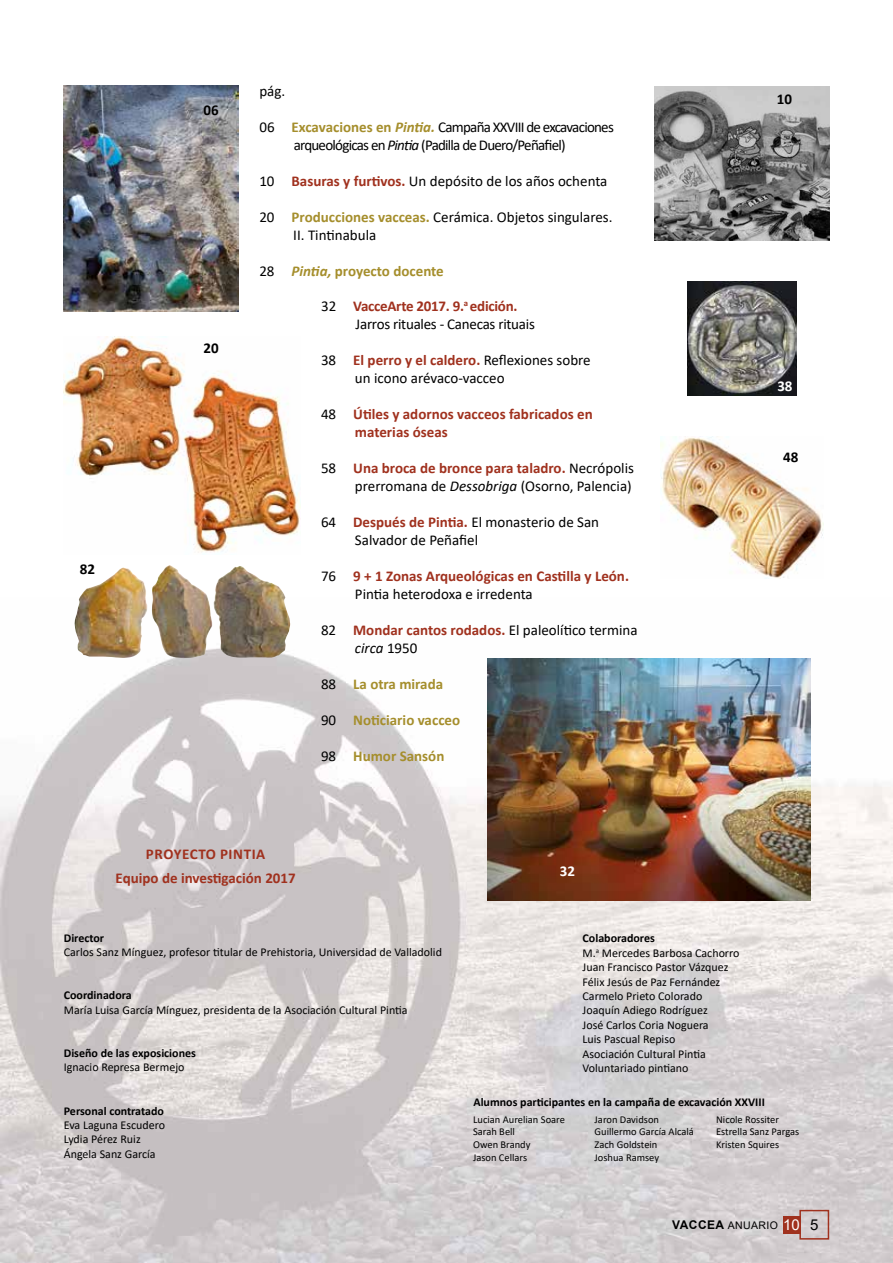
<style>
.page{position:relative;width:893px;height:1263px;background:#fff}
.page>*{position:absolute;margin:0;border:0;box-sizing:border-box;transform-origin:0 0}
.t1{font:15px/18px "Calibri";color:#000}
.t2{font:700 15px/18px "Calibri";color:#a0311e}
.t3{font:15px/18px "Calibri";letter-spacing:-.05em;color:#000}
.t4{font:700 15px "Calibri";color:#a58e2c}
.t5{font:700 15px "Calibri";color:#000}
.t6{font:700 15px "Calibri";color:#fff}
.t7{font:15px "Arial";color:#fff}
.t8{font:12px/14.4px "Calibri";color:#000}
.t9{font:700 12px "Calibri";color:#000}
.t10{font:10.5px/12.6px "Calibri";color:#000}
.t11{font:10.5px "Arial";letter-spacing:.035em;color:#000}
.s1{font-weight:700;color:#a58e2c}
.s2{font-weight:700;font-style:italic;color:#a58e2c}
.s3{font-style:italic}
.s4{font-weight:700;color:#a0311e}
.s5{font-weight:400;color:#000}
.s6{font-weight:700}
.s7{font-weight:700;font-size:12px}
.s8{font-size:15px;color:#fff}
.s9{color:#000}
</style>
<div class="page">
<img style="left:0;top:623px;width:893px;height:640px">
<div style="left:799px;top:1210px;width:30px;height:29px;border:2px solid #a0311e"></div>
<img style="left:64px;top:85px;width:174px;height:226px">
<img style="left:660px;top:436px;width:164px;height:143px">
<img style="left:487px;top:658px;width:323px;height:243px">
<img style="left:687px;top:281px;width:110px;height:114px">
<img style="left:655px;top:86px;width:174px;height:154px">
<div style="left:783px;top:1216px;width:17px;height:17px;background:#a0311e"></div>
<img style="left:64px;top:336px;width:236px;height:217px">
<img style="left:74px;top:565px;width:216px;height:94px">
<p class="t5" style="left:80px;top:558px;width:17px">82</p>
<p class="t5" style="left:204px;top:100px;width:17px">06</p>
<p class="t5" style="left:204px;top:337px;width:17px">20</p>
<p class="t1" style="left:259px;top:82px;width:27px">pág.</p>
<p class="t3" style="left:294px;top:118px;width:322px;text-indent:-34px">06 <span class="s1">Excavaciones en</span> <span class="s2">Pintia.</span> Campaña XXVIII de excavaciones arqueológicas en <span class="s3">Pintia</span> (Padilla de Duero/Peñafiel)</p>
<p class="t1" style="left:259px;top:172px;width:350px">10 <span class="s4">Basuras y furtivos.</span> Un depósito de los años ochenta</p>
<p class="t1" style="left:293px;top:208px;width:321px;text-indent:-34px">20 <span class="s1">Producciones vacceas.</span> Cerámica. Objetos singulares.<br>II. Tintinabula</p>
<p class="t4" style="left:259px;top:261px;width:186px"><span class="s5">28</span> <span class="s3">Pintia,</span> proyecto docente</p>
<p class="t1" style="left:356px;top:297px;width:181px;text-indent:-34px">32 <span class="s4">VacceArte 2017. 9.</span><sup>a</sup> <span class="s4">edición.<br></span>Jarros rituales - Canecas rituais</p>
<p class="t1" style="left:355px;top:351px;width:237px;text-indent:-34px">38 <span class="s4">El perro y el caldero.</span> Reflexiones sobre un icono arévaco-vacceo</p>
<p class="t2" style="left:355px;top:405px;width:239px;text-indent:-34px"><span class="s5">48</span> Útiles y adornos vacceos fabricados en materias óseas</p>
<p class="t1" style="left:321px;top:459px;width:314px;text-align:right">58 <span class="s4">Una broca de bronce para taladro.</span> Necrópolis prerromana de <span class="s3">Dessobriga</span> (Osorno, Palencia)</p>
<p class="t1" style="left:355px;top:513px;width:246px;text-indent:-34px">64 <span class="s4">Después de Pintia.</span> El monasterio de San<br>Salvador de Peñafiel</p>
<p class="t2" style="left:355px;top:567px;width:276px;text-indent:-34px"><span class="s5">76</span> 9 + 1 Zonas Arqueológicas en Castilla y León.<br><span class="s5">Pintia heterodoxa e irredenta</span></p>
<p class="t1" style="left:355px;top:621px;width:284px;text-indent:-34px">82 <span class="s4">Mondar cantos rodados.</span> El paleolítico termina <span class="s3">circa</span> 1950</p>
<p class="t4" style="left:321px;top:673px;width:124px"><span class="s5">88</span> La otra mirada</p>
<p class="t4" style="left:321px;top:709px;width:141px"><span class="s5">90</span> Noticiario vacceo</p>
<p class="t4" style="left:321px;top:745px;width:125px"><span class="s5">98</span> Humor Sansón</p>
<p class="t2" style="left:116px;top:842px;width:182px;line-height:24px;text-align:center">PROYECTO PINTIA<br>Equipo de investigación 2017</p>
<p class="t6" style="left:560px;top:860px;width:17px">32</p>
<p class="t5" style="left:777px;top:89px;width:17px">10</p>
<p class="t6" style="left:777px;top:375px;width:17px">38</p>
<p class="t5" style="left:783px;top:446px;width:17px">48</p>
<p class="t9" style="left:64px;top:929px;width:42px">Director</p>
<p class="t8" style="left:64px;top:945px;width:380px">Carlos Sanz Mínguez, profesor titular de Prehistoria, Universidad de Valladolid</p>
<p class="t9" style="left:64px;top:987px;width:69px">Coordinadora</p>
<p class="t8" style="left:64px;top:1002px;width:345px">María Luisa García Mínguez, presidenta de la Asociación Cultural Pintia</p>
<p class="t9" style="left:64px;top:1044px;width:134px">Diseño de las exposiciones</p>
<p class="t8" style="left:64px;top:1060px;width:122px">Ignacio Represa Bermejo</p>
<p class="t9" style="left:64px;top:1102px;width:102px">Personal contratado</p>
<p class="t8" style="left:64px;top:1117px;width:103px">Eva Laguna Escudero<br>Lydia Pérez Ruiz<br>Ángela Sanz García</p>
<p class="t8" style="left:583px;top:931px;width:158px"><span class="s6">Colaboradores<br></span>M.<sup>a</sup> Mercedes Barbosa Cachorro<br>Juan Francisco Pastor Vázquez<br>Félix Jesús de Paz Fernández<br>Carmelo Prieto Colorado<br>Joaquín Adiego Rodríguez<br>José Carlos Coria Noguera<br>Luis Pascual Repiso<br>Asociación Cultural Pintia<br>Voluntariado pintiano</p>
<p class="t9" style="left:473px;top:1094px;width:293px">Alumnos participantes en la campaña de excavación XXVIII</p>
<p class="t10" style="left:473px;top:1113px;width:93px">Lucian Aurelian Soare<br>Sarah Bell<br>Owen Brandy<br>Jason Cellars</p>
<p class="t10" style="left:595px;top:1113px;width:101px">Jaron Davidson<br>Guillermo García Alcalá<br>Zach Goldstein<br>Joshua Ramsey</p>
<p class="t10" style="left:716px;top:1113px;width:85px">Nicole Rossiter<br>Estrella Sanz Pargas<br>Kristen Squires</p>
<p class="t11" style="left:672px;top:1218px;width:129px"><span class="s7">VACCEA</span> ANUARIO <span class="s8">10</span></p>
<p class="t7" style="left:791px;top:1214px;width:29px">1 <span class="s9">5</span></p>
</div>
